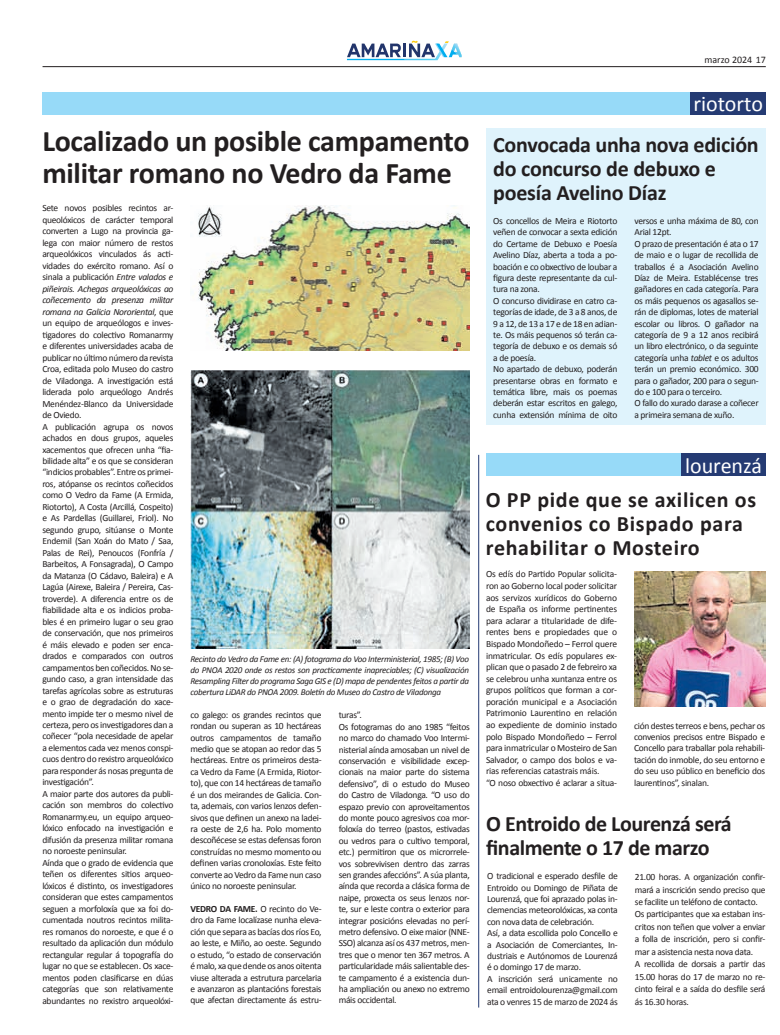
<style>
.page{position:relative;width:780px;height:1035px;background:#fff}
.page>*{position:absolute;margin:0;border:0;box-sizing:border-box;transform-origin:0 0}
.t1{font:700 30px/32px "Calibri";letter-spacing:-.01em;color:#231f20}
.t2{font:700 22px/24px "Calibri";letter-spacing:-.01em;color:#231f20}
.t3{font:700 22px/24px "Calibri";letter-spacing:.03em;color:#231f20}
.t4{font:22px "Calibri";color:#fff}
.t5{font:10px "Calibri";color:#231f20}
.t6{font:9.5px/11.4px "Calibri";letter-spacing:-.03em;color:#231f20}
.t7{font:italic 9px/10.8px "Calibri";letter-spacing:-.03em;color:#231f20;text-align:justify}
.s1{font-style:italic}
.s2{font-weight:700}
</style>
<div class="page">
<hr style="left:43px;top:66px;width:722px;height:1px;background:#231f20">
<svg style="left:347px;top:41px;width:114px;height:19px"></svg>
<div style="left:42px;top:92px;width:723px;height:22px;background:#97daf8"></div>
<div style="left:690px;top:92px;width:75px;height:22px;background:#253b73"></div>
<img style="left:198px;top:205px;width:271px;height:146px">
<hr style="left:478px;top:455px;width:1px;height:552px;background:#253b73">
<div style="left:486px;top:128px;width:279px;height:297px;background:#dff3fc"></div>
<div style="left:486px;top:454px;width:279px;height:22px;background:#97daf8"></div>
<div style="left:681px;top:454px;width:84px;height:22px;background:#253b73"></div>
<img style="left:190px;top:371px;width:279px;height:278px">
<img style="left:634px;top:571px;width:131px;height:136px">
<h1 class="t1" style="left:42px;top:124px;width:428px">Localizado un posible campamento militar romano no Vedro da Fame</h1>
<p class="t6" style="left:42px;top:202px;width:133px">Sete novos posibles recintos ar&shy;queolóxicos de carácter temporal converten a Lugo na provincia ga&shy;lega con maior número de restos arqueolóxicos vinculados ás acti&shy;vidades do exército romano. Así o sinala a publicación <span class="s1">Entre valados e piñeirais. Achegas arqueolóxicas ao coñecemento da presenza militar romana na Galicia Nororiental</span>, que un equipo de arqueólogos e inves&shy;tigadores do colectivo Romanarmy e diferentes universidades acaba de publicar no último número da revista Croa, editada polo Museo do castro de Viladonga. A investigación está liderada polo arqueólogo Andrés Menéndez-Blanco da Universidade de Oviedo.<br>A publicación agrupa os novos achados en dous grupos, aqueles xacementos que ofrecen unha “fia&shy;bilidade alta” e os que se consideran “indicios probables”. Entre os primei&shy;ros, atópanse os recintos coñecidos como O Vedro da Fame (A Ermida, Riotorto), A Costa (Arcillá, Cospeito) e As Pardellas (Guillarei, Friol). No segundo grupo, sitúanse o Monte Endemil (San Xoán do Mato / Saa, Palas de Rei), Penoucos (Fonfría / Barbeitos, A Fonsagrada), O Campo da Matanza (O Cádavo, Baleira) e A Lagúa (Airexe, Baleira / Pereira, Cas&shy;troverde). A diferencia entre os de fiabilidade alta e os indicios proba&shy;bles é en primeiro lugar o seu grao de conservación, que nos primeiros é máis elevado e poden ser enca&shy;drados e comparados con outros campamentos ben coñecidos. No se&shy;gundo caso, a gran intensidade das tarefas agrícolas sobre as estruturas e o grao de degradación do xace&shy;mento impide ter o mesmo nivel de certeza, pero os investigadores dan a coñecer “pola necesidade de apelar a elementos cada vez menos conspi&shy;cuos dentro do rexistro arqueolóxico para responder ás nosas pregunta de investigación”.<br>A maior parte dos autores da publi&shy;cación son membros do colectivo Romanarmy.eu, un equipo arqueo&shy;lóxico enfocado na investigación e difusión da presenza militar romana no noroeste peninsular.<br>Aínda que o grado de evidencia que teñen os diferentes sitios arqueo&shy;lóxicos é distinto, os investigadores consideran que estes campamentos seguen a morfoloxía que xa foi do&shy;cumentada noutros recintos milita&shy;res romanos do noroeste, e que é o resultado da aplicación dun módulo rectangular regular á topografía do lugar no que se establecen. Os xace&shy;mentos poden clasificarse en dúas categorías que son relativamente abundantes no rexistro arqueolóxi-</p>
<p class="t7" style="left:190px;top:653px;width:280px">Recinto do Vedro da Fame en: (A) fotograma do Voo Interministerial, 1985; (B) Voo do PNOA 2020 onde os restos son practicamente inapreciables; (C) visualización Resampling Filter do programa Saga GIS e (D) mapa de pendentes feitos a partir da cobertura LiDAR do PNOA 2009. Boletín do Museo do Castro de Viladonga</p>
<p class="t6" style="left:190px;top:708px;width:133px;text-align:justify">co galego: os grandes recintos que rondan ou superan as 10 hectáreas outros campamentos de tamaño medio que se atopan ao redor das 5 hectáreas. Entre os primeiros desta&shy;ca Vedro da Fame (A Ermida, Riotor&shy;to), que con 14 hectáreas de tamaño é un dos meirandes de Galicia. Con&shy;ta, ademais, con varios lenzos defen&shy;sivos que definen un anexo na ladei&shy;ra oeste de 2,6 ha. Polo momento descoñécese se estas defensas foron construídas no mesmo momento ou definen varias cronoloxías. Este feito converte ao Vedro da Fame nun caso único no noroeste peninsular.</p>
<p class="t6" style="left:190px;top:902px;width:133px;text-align:justify"><span class="s2">VEDRO DA FAME.</span> O recinto do Ve&shy;dro da Fame localízase nunha eleva&shy;ción que separa as bacías dos ríos Eo, ao leste, e Miño, ao oeste. Segundo o estudo, “o estado de conservación é malo, xa que dende os anos oitenta viuse alterada a estrutura parcelaria e avanzaron as plantacións forestais que afectan directamente ás estru-</p>
<p class="t6" style="left:339px;top:709px;width:133px">turas”.<br>Os fotogramas do ano 1985 “feitos no marco do chamado Voo Intermi&shy;nisterial aínda amosaban un nivel de conservación e visibilidade excep&shy;cionais na maior parte do sistema defensivo”, di o estudo do Museo do Castro de Viladonga. “O uso do espazo previo con aproveitamentos do monte pouco agresivos coa mor&shy;foloxía do terreo (pastos, estivadas ou vedros para o cultivo temporal, etc.) permitiron que os microrrele&shy;vos sobrevivisen dentro das zarras sen grandes afeccións”. A súa planta, aínda que recorda a clásica forma de naipe, proxecta os seus lenzos nor&shy;te, sur e leste contra o exterior para integrar posicións elevadas no perí&shy;metro defensivo. O eixe maior (NNE-SSO) alcanza así os 437 metros, men&shy;tres que o menor ten 367 metros. A particularidade máis salientable des&shy;te campamento é a existencia dun&shy;ha ampliación ou anexo no extremo máis occidental.</p>
<p class="t5" style="left:704px;top:54px;width:63px">marzo 2024 17</p>
<h2 class="t4" style="left:693px;top:90px;width:71px">riotorto</h2>
<h2 class="t2" style="left:493px;top:132px;width:267px">Convocada unha nova edición do concurso de debuxo e poesía Avelino Díaz</h2>
<p class="t6" style="left:493px;top:215px;width:126px">Os concellos de Meira e Riotorto veñen de convocar a sexta edición do Certame de Debuxo e Poesía<br>Avelino Díaz, aberta a toda a po&shy;boación e co obxectivo de loubar a figura deste representante da cul&shy;tura na zona.<br>O concurso dividirase en catro ca&shy;tegorías de idade, de 3 a 8 anos, de<br>9 a 12, de 13 a 17 e de 18 en adian&shy;te. Os máis pequenos só terán ca&shy;tegoría de debuxo e os demais só a de poesía.<br>No apartado de debuxo, poderán presentarse obras en formato e temática libre, mais os poemas deberán estar escritos en galego, cunha extensión mínima de oito</p>
<p class="t6" style="left:634px;top:215px;width:126px">versos e unha máxima de 80, con<br>Arial 12pt.<br>O prazo de presentación é ata o 17 de maio e o lugar de recollida de traballos é a Asociación Avelino<br>Díaz de Meira. Establécense tres gañadores en cada categoría. Para os máis pequenos os agasallos se&shy;rán de diplomas, lotes de material escolar ou libros. O gañador na categoría de 9 a 12 anos recibirá un libro electrónico, o da seguinte categoría unha <span class="s1">tablet</span> e os adultos terán un premio económico. 300 para o gañador, 200 para o segun&shy;do e 100 para o terceiro.<br>O fallo do xurado darase a coñecer a primeira semana de xuño.</p>
<h2 class="t4" style="left:685px;top:452px;width:78px">lourenzá</h2>
<h2 class="t3" style="left:486px;top:487px;width:272px">O PP pide que se axilicen os convenios co Bispado para rehabilitar o Mosteiro</h2>
<p class="t6" style="left:486px;top:568px;width:132px">Os edís do Partido Popular solicita&shy;ron ao Goberno local poder solicitar aos servizos xurídicos do Goberno de España os informe pertinentes para aclarar a titularidade de dife&shy;rentes bens e propiedades que o Bispado Mondoñedo – Ferrol quere inmatricular. Os edís populares ex&shy;plican que o pasado 2 de febreiro xa se celebrou unha xuntanza entre os grupos políticos que forman a cor&shy;poración municipal e a Asociación Patrimonio Laurentino en relación ao expediente de dominio instado polo Bispado Mondoñedo – Ferrol para inmatricular o Mosteiro de San Salvador, o campo dos bolos e va&shy;rias referencias catastrais máis.<br>“O noso obxectivo é aclarar a situa-</p>
<p class="t6" style="left:634px;top:719px;width:132px;text-align:justify">ción destes terreos e bens, pechar os convenios precisos entre Bispado e Concello para traballar pola rehabili&shy;tación do inmoble, do seu entorno e do seu uso público en beneficio dos laurentinos”, sinalan.</p>
<h2 class="t2" style="left:486px;top:810px;width:247px">O Entroido de Lourenzá será finalmente o 17 de marzo</h2>
<p class="t6" style="left:487px;top:870px;width:132px">O tradicional e esperado desfile de Entroido ou Domingo de Piñata de Lourenzá, que foi aprazado polas in&shy;clemencias meteorolóxicas, xa conta con nova data de celebración.<br>Así, a data escollida polo Concello e a Asociación de Comerciantes, In&shy;dustriais e Autónomos de Lourenzá é o domingo 17 de marzo.<br>A inscrición será unicamente no email entroidolourenza@gmail.com ata o venres 15 de marzo de 2024 ás</p>
<p class="t6" style="left:635px;top:870px;width:132px;line-height:12.5px">21.00 horas. A organización confir&shy;mará a inscrición sendo preciso que se facilite un teléfono de contacto.<br>Os participantes que xa estaban ins&shy;critos non teñen que volver a enviar a folla de inscrición, pero si confir&shy;mar a asistencia nesta nova data.<br>A recollida de dorsais a partir das 15.00 horas do 17 de marzo no re&shy;cinto feiral e a saída do desfile será ás 16.30 horas.</p>
</div>
